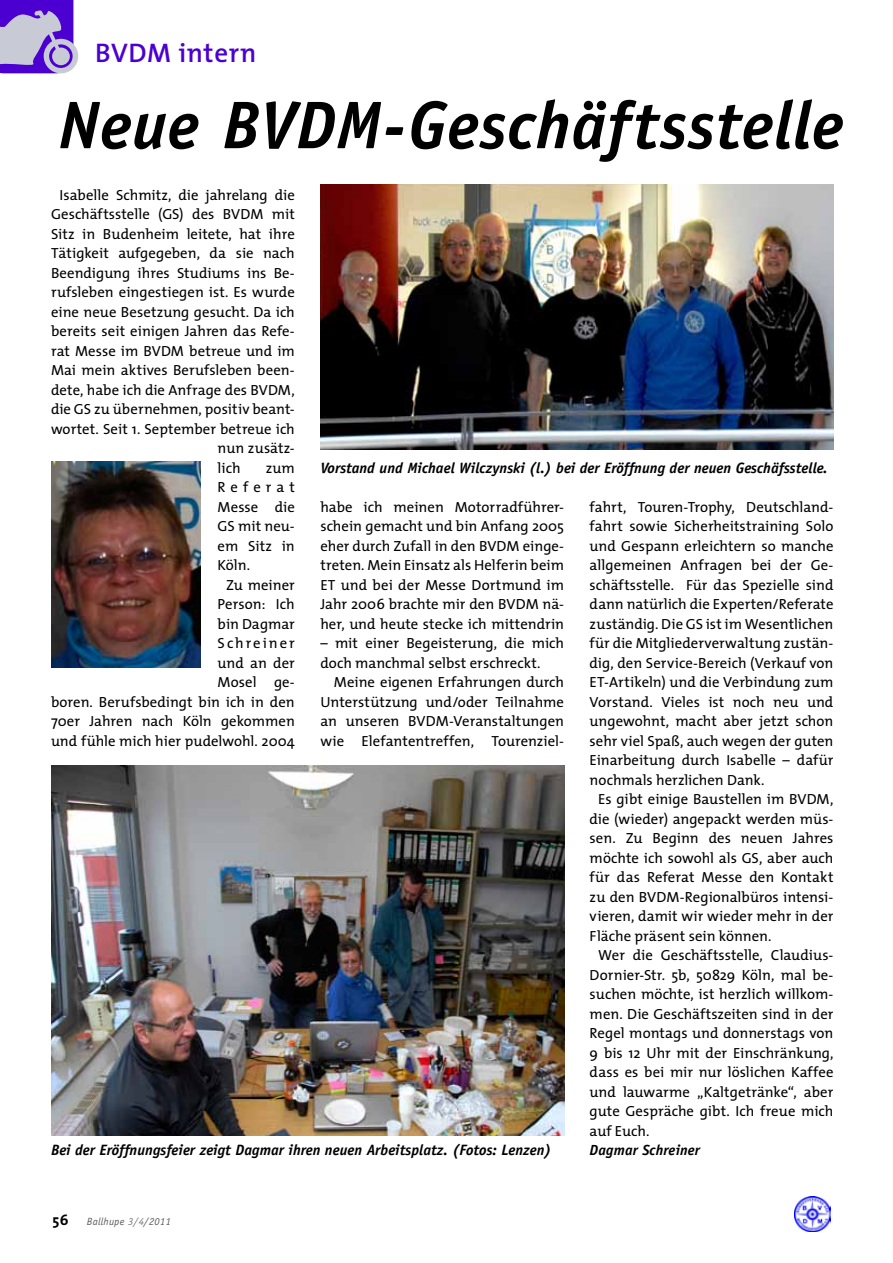
<style>
.page{position:relative;width:893px;height:1263px;background:#fff}
.page>*{position:absolute;margin:0;border:0;box-sizing:border-box;transform-origin:0 0}
.t1{font:italic 700 67.5px "Officina Sans Std";letter-spacing:.005em;color:#000}
.t2{font:600 27px "T Mix";letter-spacing:.025em;color:#4b00d1}
.t3{font:italic 700 15px "Officina Sans Std";color:#000}
.t4{font:700 15px "T Mix";color:#000}
.t5{font:14.7px/19.5px "T Mix";letter-spacing:.005em;color:#000;text-align:justify}
.t6{font:italic 700 14.7px "Officina Sans Std";letter-spacing:.01em;color:#000}
.t7{font:14.7px "T Mix";letter-spacing:.135em;color:#000}
.t8{font:14.7px "T Mix";letter-spacing:.34em;color:#000}
.t9{font:italic 10.5px "Officina Sans Std";letter-spacing:.025em;color:#5c5b60}
.s1{color:#757378}
</style>
<div class="page">
<img style="left:795px;top:1196px;width:35px;height:35px">
<img style="left:320px;top:184px;width:513px;height:266px">
<img style="left:52px;top:462px;width:149px;height:206px">
<img style="left:51px;top:765px;width:513px;height:371px">
<svg style="left:0;top:0;width:78px;height:73px;background:#9576d5"></svg>
<h2 class="t2" style="left:95px;top:31px;width:163px">BVDM intern</h2>
<h1 class="t1" style="left:58px;top:85px;width:786px">Neue BVDM-Geschäftsstelle</h1>
<p class="t5" style="left:60px;top:184px;width:237px">Isabelle Schmitz, die jahrelang die</p>
<p class="t5" style="left:51px;top:204px;width:245px">Geschäftsstelle (GS) des BVDM mit</p>
<p class="t5" style="left:51px;top:223px;width:245px">Sitz in Budenheim leitete, hat ihre</p>
<p class="t5" style="left:51px;top:243px;width:245px">Tätigkeit aufgegeben, da sie nach</p>
<p class="t5" style="left:51px;top:262px;width:245px">Beendigung ihres Studiums ins Be-</p>
<p class="t5" style="left:51px;top:282px;width:245px">rufsleben eingestiegen ist. Es wurde</p>
<p class="t5" style="left:51px;top:301px;width:245px">eine neue Besetzung gesucht. Da ich</p>
<p class="t5" style="left:51px;top:321px;width:245px">bereits seit einigen Jahren das Refe-</p>
<p class="t5" style="left:51px;top:340px;width:245px">rat Messe im BVDM betreue und im</p>
<p class="t5" style="left:51px;top:360px;width:245px">Mai mein aktives Berufsleben been-</p>
<p class="t5" style="left:51px;top:379px;width:245px">dete, habe ich die Anfrage des BVDM,</p>
<p class="t5" style="left:51px;top:399px;width:245px">die GS zu übernehmen, positiv beant-</p>
<p class="t5" style="left:51px;top:418px;width:245px">wortet. Seit 1. September betreue ich</p>
<p class="t5" style="left:218px;top:438px;width:79px">nun zusätz-</p>
<p class="t5" style="left:218px;top:457px;width:24px">lich</p>
<p class="t5" style="left:266px;top:457px;width:31px">zum</p>
<p class="t8" style="left:218px;top:475px;width:79px">Referat</p>
<p class="t5" style="left:218px;top:496px;width:79px">Messe die</p>
<p class="t5" style="left:218px;top:516px;width:79px">GS mit neu-</p>
<p class="t5" style="left:218px;top:536px;width:79px">em Sitz in</p>
<p class="t5" style="left:218px;top:555px;width:34px">Köln.</p>
<p class="t5" style="left:226px;top:575px;width:70px">Zu meiner</p>
<p class="t5" style="left:218px;top:594px;width:79px">Person: Ich</p>
<p class="t5" style="left:218px;top:614px;width:79px">bin Dagmar</p>
<p class="t7" style="left:218px;top:631px;width:79px">Schreiner</p>
<p class="t5" style="left:218px;top:653px;width:79px">und an der</p>
<p class="t5" style="left:218px;top:672px;width:79px">Mosel ge-</p>
<p class="t5" style="left:51px;top:692px;width:245px">boren. Berufsbedingt bin ich in den</p>
<p class="t5" style="left:51px;top:711px;width:245px">70er Jahren nach Köln gekommen</p>
<p class="t5" style="left:51px;top:731px;width:245px">und fühle mich hier pudelwohl. 2004</p>
<p class="t3" style="left:320px;top:459px;width:509px">Vorstand und Michael Wilczynski (l.) bei der Eröffnung der neuen Geschäfsstelle.</p>
<p class="t5" style="left:590px;top:496px;width:245px">fahrt, Touren-Trophy, Deutschland-</p>
<p class="t5" style="left:590px;top:516px;width:245px">fahrt sowie Sicherheitstraining Solo</p>
<p class="t5" style="left:590px;top:535px;width:245px">und Gespann erleichtern so manche</p>
<p class="t5" style="left:590px;top:555px;width:245px">allgemeinen Anfragen bei der Ge-</p>
<p class="t5" style="left:590px;top:574px;width:245px">schäftsstelle. Für das Spezielle sind</p>
<p class="t5" style="left:590px;top:594px;width:245px">dann natürlich die Experten/Referate</p>
<p class="t5" style="left:590px;top:613px;width:245px">zuständig. Die GS ist im Wesentlichen</p>
<p class="t5" style="left:590px;top:633px;width:245px">für die Mitgliederverwaltung zustän-</p>
<p class="t5" style="left:590px;top:652px;width:245px">dig, den Service-Bereich (Verkauf von</p>
<p class="t5" style="left:590px;top:672px;width:245px">ET-Artikeln) und die Verbindung zum</p>
<p class="t5" style="left:590px;top:691px;width:245px">Vorstand. Vieles ist noch neu und</p>
<p class="t5" style="left:590px;top:711px;width:245px">ungewohnt, macht aber jetzt schon</p>
<p class="t5" style="left:590px;top:730px;width:245px">sehr viel Spaß, auch wegen der guten</p>
<p class="t5" style="left:590px;top:750px;width:245px">Einarbeitung durch Isabelle – dafür</p>
<p class="t5" style="left:590px;top:769px;width:176px">nochmals herzlichen Dank.</p>
<p class="t5" style="left:598px;top:789px;width:237px">Es gibt einige Baustellen im BVDM,</p>
<p class="t5" style="left:590px;top:808px;width:245px">die (wieder) angepackt werden müs-</p>
<p class="t5" style="left:590px;top:828px;width:245px">sen. Zu Beginn des neuen Jahres</p>
<p class="t5" style="left:590px;top:848px;width:245px">möchte ich sowohl als GS, aber auch</p>
<p class="t5" style="left:590px;top:867px;width:245px">für das Referat Messe den Kontakt</p>
<p class="t5" style="left:590px;top:887px;width:245px">zu den BVDM-Regionalbüros intensi-</p>
<p class="t5" style="left:590px;top:906px;width:245px">vieren, damit wir wieder mehr in der</p>
<p class="t5" style="left:590px;top:926px;width:183px">Fläche präsent sein können.</p>
<p class="t5" style="left:598px;top:945px;width:237px">Wer die Geschäftsstelle, Claudius-</p>
<p class="t5" style="left:590px;top:965px;width:245px">Dornier-Str. 5b, 50829 Köln, mal be-</p>
<p class="t5" style="left:590px;top:984px;width:245px">suchen möchte, ist herzlich willkom-</p>
<p class="t5" style="left:590px;top:1004px;width:245px">men. Die Geschäftszeiten sind in der</p>
<p class="t5" style="left:590px;top:1023px;width:245px">Regel montags und donnerstags von</p>
<p class="t5" style="left:590px;top:1043px;width:245px">9 bis 12 Uhr mit der Einschränkung,</p>
<p class="t5" style="left:590px;top:1062px;width:245px">dass es bei mir nur löslichen Kaffee</p>
<p class="t5" style="left:590px;top:1082px;width:245px">und lauwarme „Kaltgetränke“, aber</p>
<p class="t5" style="left:590px;top:1101px;width:245px">gute Gespräche gibt. Ich freue mich</p>
<p class="t5" style="left:590px;top:1121px;width:61px">auf Euch.</p>
<p class="t6" style="left:590px;top:1141px;width:112px">Dagmar Schreiner</p>
<p class="t5" style="left:320px;top:497px;width:245px">habe ich meinen Motorradführer&shy;schein gemacht und bin Anfang 2005 eher durch Zufall in den BVDM einge&shy;treten. Mein Einsatz als Helferin beim ET und bei der Messe Dortmund im Jahr 2006 brachte mir den BVDM nä&shy;her, und heute stecke ich mittendrin</p>
<p class="t5" style="left:320px;top:633px;width:245px">– mit einer Begeisterung, die mich doch manchmal selbst erschreckt.</p>
<p class="t5" style="left:320px;top:672px;width:245px;text-indent:13px">Meine eigenen Erfahrungen durch Unterstützung und/oder Teilnahme an unseren BVDM-Veranstaltungen wie Elefantentreffen, Tourenziel-</p>
<p class="t3" style="left:51px;top:1141px;width:502px">Bei der Eröffnungsfeier zeigt Dagmar ihren neuen Arbeitsplatz. (Fotos: Lenzen)</p>
<p class="t4" style="left:52px;top:1207px;width:17px">56</p>
<p class="t9" style="left:87px;top:1215px;width:86px">Ballhupe <span class="s1">3/4</span>/2011</p>
</div>
